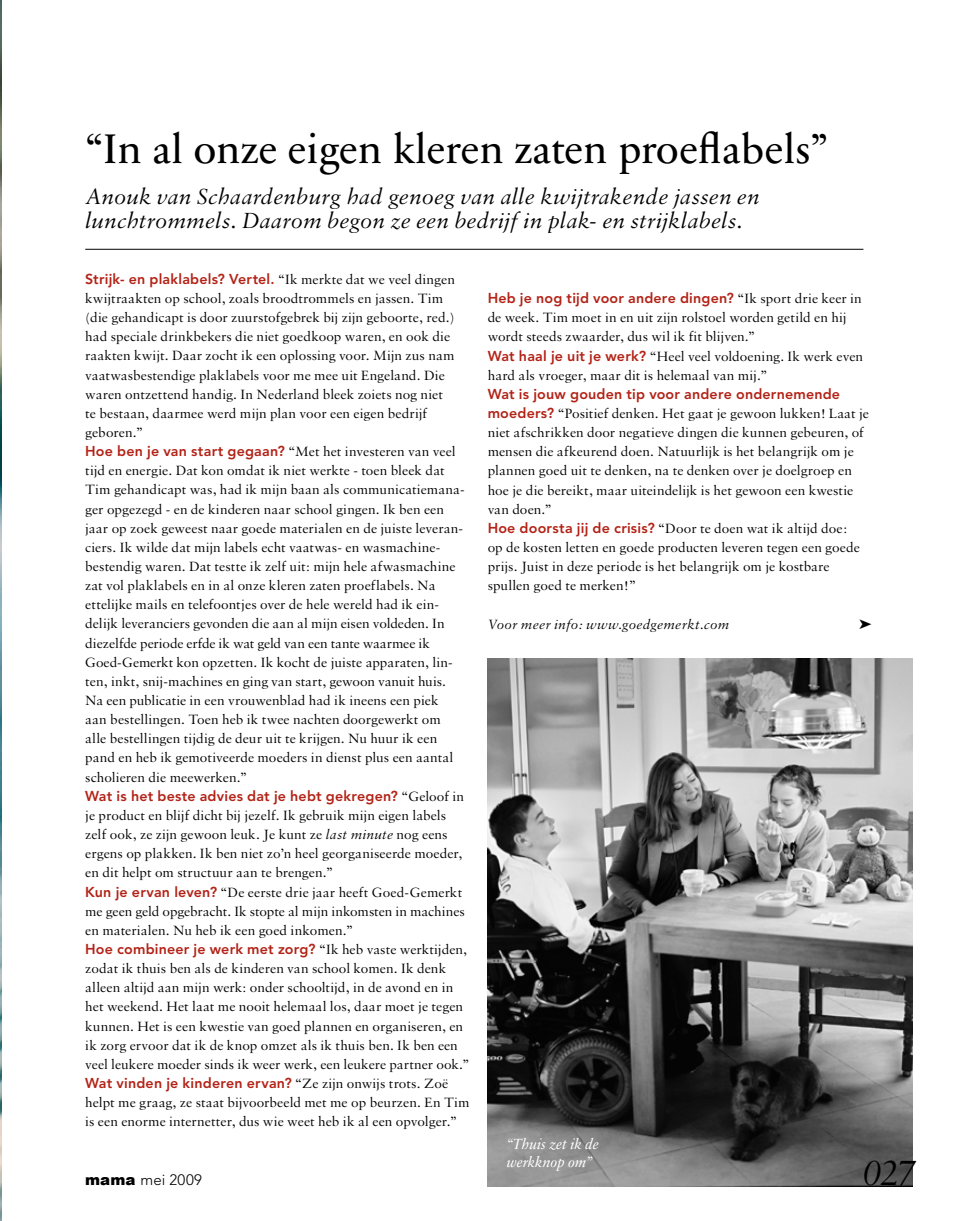
<style>
.page{position:relative;width:957px;height:1221px;background:#fff}
.page>*{position:absolute;margin:0;border:0;box-sizing:border-box;transform-origin:0 0}
.t1{font:42px "Sabon Next LT";color:#000}
.t2{font:italic 37.5px "Sabon";color:#000}
.t3{font:italic 23.25px/24px "Sabon";letter-spacing:.005em;color:#000}
.t4{font:italic 15px/18px "Sabon Next LT Pro";color:#fff}
.t5{font:300 15px "Avenir LT";letter-spacing:.015em;color:#000}
.t6{font:14.25px/19.2px "Sabon";letter-spacing:.005em;color:#000}
.t7{font:800 14.25px "Avenir LT";letter-spacing:.015em;color:#b32317}
.t8{font:italic 14.25px "Sabon";letter-spacing:.015em;color:#000}
.s1{font-family:"Sabon";font-weight:400;color:#000}
.s2{font-family:"Avenir LT";font-weight:800;color:#b32317}
.s3{font-style:italic}
.s4{font-family:"Arial";font-weight:900}
</style>
<div class="page">
<img style="left:487px;top:658px;width:425px;height:527px">
<img style="left:0;top:0;width:1px;height:1220px">
<hr style="left:85px;top:249px;width:778px;height:1px;background:#000">
<h1 class="t1" style="left:85px;top:125px;width:744px">“In al onze eigen kleren zaten proeflabels”</h1>
<h3 class="t3" style="left:85px;top:184px;width:676px">Anouk van Schaardenburg had genoeg van alle kwijtrakende jassen en lunchtrommels. Daarom begon ze een bedrijf in plak- en strijklabels.</h3>
<p class="t7" style="left:85px;top:270px;width:371px">Strijk- en plaklabels? Vertel. <span class="s1">“Ik merkte dat we veel dingen</span></p>
<p class="t6" style="left:85px;top:288px;width:381px">kwijtraakten op school, zoals broodtrommels en jassen. Tim (die gehandicapt is door zuurstofgebrek bij zijn geboorte, red.) had speciale drinkbekers die niet goedkoop waren, en ook die raakten kwijt. Daar zocht ik een oplossing voor. Mijn zus nam vaatwasbestendige plaklabels voor me mee uit Engeland. Die waren ontzettend handig. In Nederland bleek zoiets nog niet<br>te bestaan, daarmee werd mijn plan voor een eigen bedrijf geboren.”<br><span class="s2">Hoe ben je van start gegaan?</span> “Met het investeren van veel tijd en energie. Dat kon omdat ik niet werkte - toen bleek dat Tim gehandicapt was, had ik mijn baan als communicatiemana&shy;ger opgezegd - en de kinderen naar school gingen. Ik ben een jaar op zoek geweest naar goede materialen en de juiste leveran&shy;ciers. Ik wilde dat mijn labels echt vaatwas- en wasmachine&shy;bestendig waren. Dat testte ik zelf uit: mijn hele afwasmachine zat vol plaklabels en in al onze kleren zaten proeflabels. Na ettelijke mails en telefoontjes over de hele wereld had ik ein&shy;delijk leveranciers gevonden die aan al mijn eisen voldeden. In diezelfde periode erfde ik wat geld van een tante waarmee ik Goed-Gemerkt kon opzetten. Ik kocht de juiste apparaten, lin&shy;ten, inkt, snij-machines en ging van start, gewoon vanuit huis.<br>Na een publicatie in een vrouwenblad had ik ineens een piek<br>aan bestellingen. Toen heb ik twee nachten doorgewerkt om alle bestellingen tijdig de deur uit te krijgen. Nu huur ik een pand en heb ik gemotiveerde moeders in dienst plus een aantal scholieren die meewerken.”</p>
<p class="t7" style="left:85px;top:787px;width:380px">Wat is het beste advies dat je hebt gekregen? <span class="s1">“Geloof in</span></p>
<p class="t6" style="left:85px;top:805px;width:381px">je product en blijf dicht bij jezelf. Ik gebruik mijn eigen labels zelf ook, ze zijn gewoon leuk. Je kunt ze <span class="s3">last minute</span> nog eens ergens op plakken. Ik ben niet zo’n heel georganiseerde moeder, en dit helpt om structuur aan te brengen.”<br><span class="s2">Kun je ervan leven?</span> “De eerste drie jaar heeft Goed-Gemerkt me geen geld opgebracht. Ik stopte al mijn inkomsten in machines en materialen. Nu heb ik een goed inkomen.”</p>
<p class="t7" style="left:85px;top:940px;width:383px">Hoe combineer je werk met zorg? <span class="s1">“Ik heb vaste werktijden,</span></p>
<p class="t6" style="left:85px;top:958px;width:385px">zodat ik thuis ben als de kinderen van school komen. Ik denk alleen altijd aan mijn werk: onder schooltijd, in de avond en in het weekend. Het laat me nooit helemaal los, daar moet je tegen kunnen. Het is een kwestie van goed plannen en organiseren, en ik zorg ervoor dat ik de knop omzet als ik thuis ben. Ik ben een veel leukere moeder sinds ik weer werk, een leukere partner ook.”</p>
<p class="t7" style="left:85px;top:1074px;width:364px">Wat vinden je kinderen ervan? <span class="s1">“Ze zijn onwijs trots. Zoë</span></p>
<p class="t6" style="left:85px;top:1092px;width:386px">helpt me graag, ze staat bijvoorbeeld met me op beurzen. En Tim is een enorme internetter, dus wie weet heb ik al een opvolger.”</p>
<p class="t5" style="left:85px;top:1171px;width:118px"><span class="s4">mama</span> mei 2009</p>
<p class="t7" style="left:488px;top:290px;width:376px">Heb je nog tijd voor andere dingen? <span class="s1">“Ik sport drie keer in</span></p>
<p class="t6" style="left:488px;top:308px;width:377px">de week. Tim moet in en uit zijn rolstoel worden getild en hij wordt steeds zwaarder, dus wil ik fit blijven.”<br><span class="s2">Wat haal je uit je werk?</span> “Heel veel voldoening. Ik werk even hard als vroeger, maar dit is helemaal van mij.”</p>
<p class="t7" style="left:488px;top:385px;width:354px">Wat is jouw gouden tip voor andere ondernemende</p>
<p class="t6" style="left:488px;top:403px;width:383px"><span class="s2">moeders?</span> “Positief denken. Het gaat je gewoon lukken! Laat je niet afschrikken door negatieve dingen die kunnen gebeuren, of mensen die afkeurend doen. Natuurlijk is het belangrijk om je plannen goed uit te denken, na te denken over je doelgroep en hoe je die bereikt, maar uiteindelijk is het gewoon een kwestie van doen.”<br><span class="s2">Hoe doorsta jij de crisis?</span> “Door te doen wat ik altijd doe:<br>op de kosten letten en goede producten leveren tegen een goede prijs. Juist in deze periode is het belangrijk om je kostbare spullen goed te merken!”</p>
<p class="t8" style="left:488px;top:615px;width:243px">Voor meer info: www.goedgemerkt.com</p>
<p class="t4" style="left:507px;top:1134px;width:93px">“Thuis zet ik de werkknop om”</p>
<h2 class="t2" style="left:863px;top:1150px;width:54px">027</h2>
</div>
